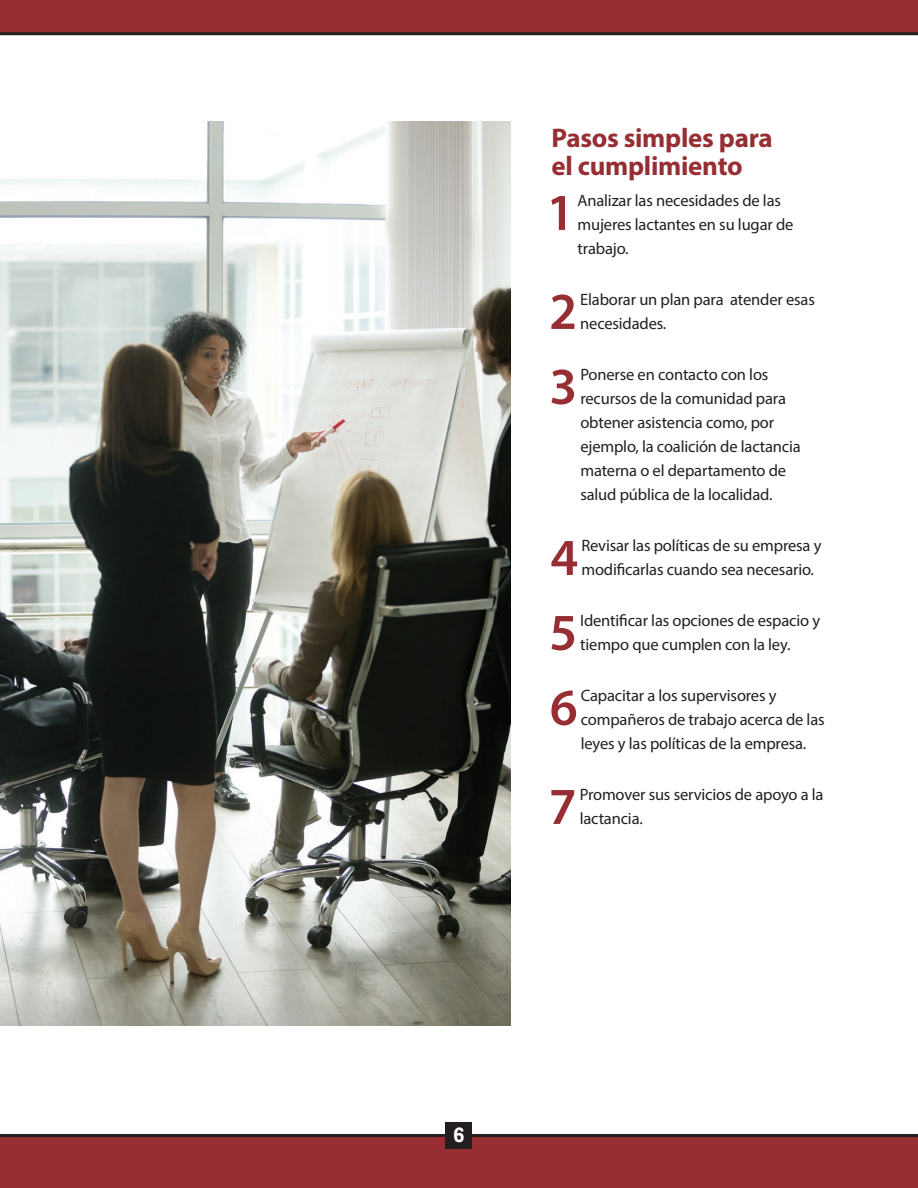
<style>
.page{position:relative;width:918px;height:1188px;background:#fff}
.page>*{position:absolute;margin:0;border:0;box-sizing:border-box;transform-origin:0 0}
.t1{font:600 52.05px "Myriad Pro";color:#962e33}
.t2{font:700 27px/28.5px "Myriad Pro";letter-spacing:-.01em;color:#962e33}
.t3{font:700 19.5px "Rockwell";color:#fff;scale:.9 1}
.t4{font:16.5px/24px "Myriad Pro";letter-spacing:-.01em;color:#231f20}
</style>
<div class="page">
<div style="left:0;top:0;width:918px;height:34px;background:#962e33"></div>
<div style="left:0;top:1134px;width:918px;height:54px;background:#962e33"></div>
<hr style="left:0;top:32px;width:918px;height:3px;background:#231f20">
<hr style="left:0;top:1134px;width:918px;height:3px;background:#231f20">
<div style="left:446px;top:1122px;width:26px;height:27px;background:#231f20"></div>
<img style="left:0;top:122px;width:511px;height:904px">
<h2 class="t2" style="left:551px;top:122px;width:223px">Pasos simples para el cumplimiento</h2>
<h1 class="t1" style="left:547px;top:179px;width:29px">1</h1>
<p class="t4" style="left:578px;top:188px;width:217px">Analizar las necesidades de las mujeres lactantes en su lugar de trabajo.</p>
<h1 class="t1" style="left:549px;top:278px;width:29px">2</h1>
<p class="t4" style="left:580px;top:287px;width:236px">Elaborar un plan para atender esas necesidades.</p>
<h1 class="t1" style="left:549px;top:353px;width:29px">3</h1>
<p class="t4" style="left:580px;top:362px;width:222px">Ponerse en contacto con los recursos de la comunidad para obtener asistencia como, por ejemplo, la coalición de lactancia materna o el departamento de salud pública de la localidad.</p>
<h1 class="t1" style="left:550px;top:524px;width:29px">4</h1>
<p class="t4" style="left:581px;top:533px;width:242px">Revisar las políticas de su empresa y modificarlas cuando sea necesario.</p>
<h1 class="t1" style="left:549px;top:599px;width:29px">5</h1>
<p class="t4" style="left:580px;top:608px;width:241px">Identificar las opciones de espacio y tiempo que cumplen con la ley.</p>
<h1 class="t1" style="left:550px;top:674px;width:29px">6</h1>
<p class="t4" style="left:581px;top:683px;width:245px">Capacitar a los supervisores y compañeros de trabajo acerca de las leyes y las políticas de la empresa.</p>
<h1 class="t1" style="left:549px;top:773px;width:29px">7</h1>
<p class="t4" style="left:580px;top:782px;width:245px">Promover sus servicios de apoyo a la lactancia.</p>
<p class="t3" style="left:453px;top:1122px;width:14px">6</p>
</div>
